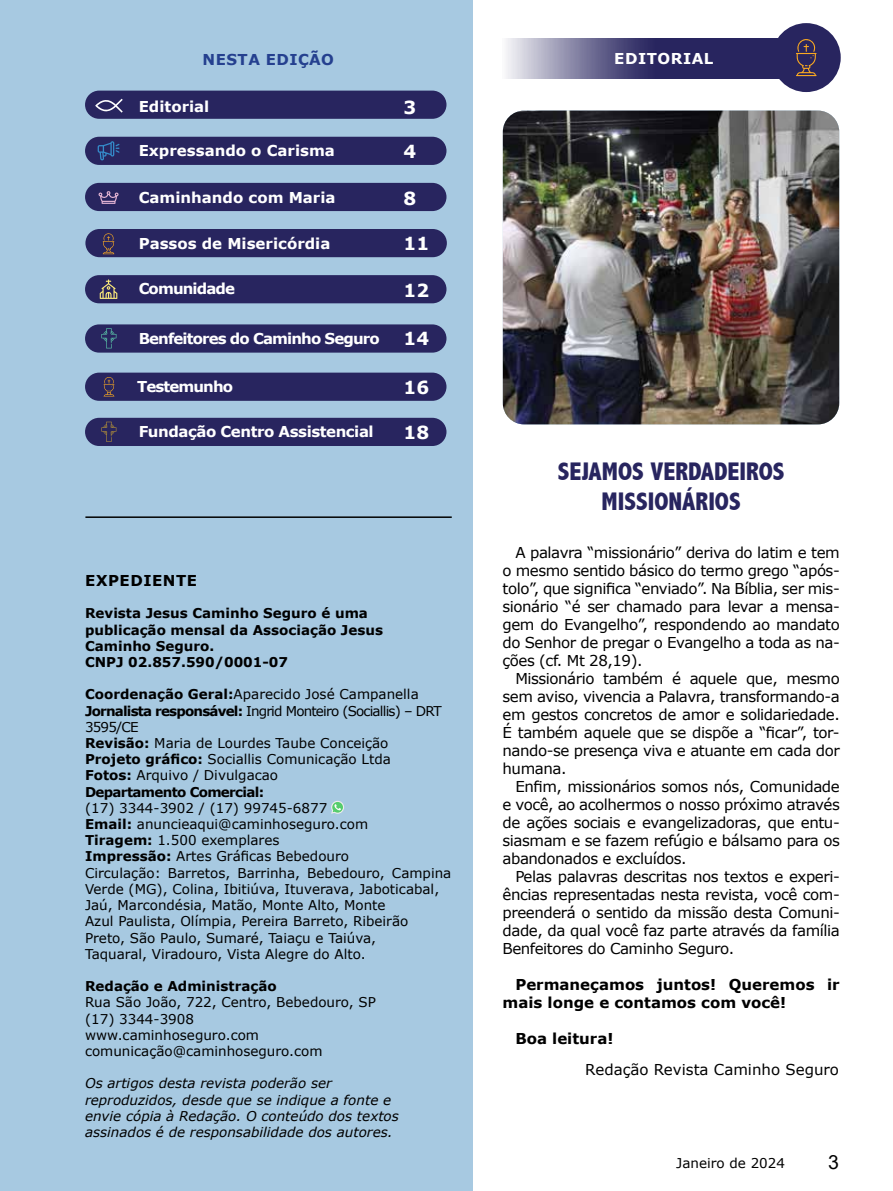
<style>
.page{position:relative;width:893px;height:1191px;background:#fff}
.page>*{position:absolute;margin:0;border:0;box-sizing:border-box;transform-origin:0 0}
.t1{font:800 condensed 25.5px/30.6px "Abadi";color:#28255f;text-align:center}
.t2{font:19.5px "Arial";color:#000}
.t3{font:700 18px "Verdana";color:#fff}
.t4{font:15px/18px "Verdana";letter-spacing:-.03em;color:#000;text-align:justify}
.t5{font:700 15px/18px "Verdana";color:#000}
.t6{font:700 15px "Verdana";color:#fff}
.t7{font:700 15px "Verdana";letter-spacing:-.06em;color:#fff}
.t8{font:15px "Verdana";color:#000}
.t9{font:700 15px "Verdana";letter-spacing:-.03em;color:#fff}
.t10{font:700 15px "Verdana";letter-spacing:.035em;color:#25408f}
.t11{font:700 15px "Verdana";letter-spacing:.035em;color:#000}
.t12{font:700 15px "Verdana";letter-spacing:.035em;color:#fff}
.t13{font:13.5px/16.2px "Verdana";color:#000}
.t14{font:italic 13.5px/16.2px "Verdana";color:#000}
.t15{font:700 13.5px/16.2px "Verdana";color:#000}
.s1{font-weight:700}
</style>
<div class="page">
<div style="left:0;top:0;width:473px;height:1191px;background:#a7c9e1"></div>
<hr style="left:85px;top:516px;width:367px;height:2px;background:#000">
<div style="left:85px;top:137px;width:361px;height:28px;background:#28255f;border-radius:14px"></div>
<svg style="left:98px;top:141px;width:21px;height:19px"></svg>
<div style="left:85px;top:91px;width:361px;height:28px;background:#28255f;border-radius:14px"></div>
<svg style="left:95px;top:99px;width:28px;height:14px"></svg>
<svg style="left:506px;top:38px;width:273px;height:41px;background:#5a5884"></svg>
<div style="left:772px;top:23px;width:69px;height:69px;background:#28255f;border-radius:50%"></div>
<svg style="left:796px;top:35px;width:44px;height:41px"></svg>
<div style="left:85px;top:324px;width:361px;height:28px;background:#28255f;border-radius:14px"></div>
<svg style="left:101px;top:328px;width:15px;height:20px"></svg>
<img style="left:503px;top:111px;width:336px;height:313px">
<div style="left:85px;top:275px;width:361px;height:28px;background:#28255f;border-radius:14px"></div>
<svg style="left:100px;top:279px;width:17px;height:20px"></svg>
<svg style="left:331px;top:801px;width:13px;height:12px"></svg>
<div style="left:85px;top:183px;width:361px;height:28px;background:#28255f;border-radius:14px"></div>
<svg style="left:99px;top:191px;width:20px;height:13px"></svg>
<div style="left:85px;top:229px;width:362px;height:28px;background:#28255f;border-radius:14px"></div>
<svg style="left:103px;top:233px;width:11px;height:21px"></svg>
<div style="left:85px;top:372px;width:361px;height:29px;background:#28255f;border-radius:14px"></div>
<div style="left:85px;top:418px;width:361px;height:28px;background:#28255f;border-radius:14px"></div>
<svg style="left:101px;top:422px;width:15px;height:20px"></svg>
<svg style="left:104px;top:377px;width:10px;height:19px"></svg>
<p class="t10" style="left:202px;top:49px;width:133px">NESTA EDIÇÃO</p>
<p class="t6" style="left:139px;top:96px;width:72px">Editorial</p>
<p class="t3" style="left:404px;top:95px;width:14px">3</p>
<p class="t6" style="left:139px;top:140px;width:198px">Expressando o Carisma</p>
<p class="t3" style="left:404px;top:139px;width:14px">4</p>
<p class="t6" style="left:139px;top:187px;width:198px">Caminhando com Maria</p>
<p class="t3" style="left:404px;top:185px;width:14px">8</p>
<p class="t6" style="left:139px;top:233px;width:193px">Passos de Misericórdia</p>
<p class="t3" style="left:404px;top:231px;width:27px">11</p>
<p class="t7" style="left:139px;top:278px;width:98px">Comunidade</p>
<p class="t3" style="left:404px;top:278px;width:27px">12</p>
<p class="t7" style="left:139px;top:328px;width:242px">Benfeitores do Caminho Seguro</p>
<p class="t3" style="left:404px;top:326px;width:27px">14</p>
<p class="t7" style="left:137px;top:376px;width:97px">Testemunho</p>
<p class="t3" style="left:404px;top:374px;width:27px">16</p>
<p class="t9" style="left:139px;top:421px;width:236px">Fundação Centro Assistencial</p>
<p class="t3" style="left:404px;top:419px;width:27px">18</p>
<p class="t11" style="left:85px;top:570px;width:113px">EXPEDIENTE</p>
<p class="t15" style="left:85px;top:605px;width:299px">Revista Jesus Caminho Seguro é uma publicação mensal da Associação Jesus<br>Caminho Seguro.<br>CNPJ 02.857.590/0001-07</p>
<p class="t13" style="left:85px;top:686px;width:358px"><span class="s1">Coordenação Geral:</span>Aparecido José Campanella <span class="s1">Jornalista responsável:</span> Ingrid Monteiro (Sociallis) – DRT 3595/CE<br><span class="s1">Revisão:</span> Maria de Lourdes Taube Conceição <span class="s1">Projeto gráfico:</span> Sociallis Comunicação Ltda<br><span class="s1">Fotos:</span> Arquivo / Divulgacao<br><span class="s1">Departamento Comercial:</span></p>
<p class="t13" style="left:85px;top:799px;width:368px">(17) 3344-3902 / (17) 99745-6877<br><span class="s1">Email:</span> anuncieaqui@caminhoseguro.com<br><span class="s1">Tiragem:</span> 1.500 exemplares<br><span class="s1">Impressão:</span> Artes Gráficas Bebedouro<br>Circulação: Barretos, Barrinha, Bebedouro, Campina Verde (MG), Colina, Ibitiúva, Ituverava, Jaboticabal, Jaú, Marcondésia, Matão, Monte Alto, Monte<br>Azul Paulista, Olímpia, Pereira Barreto, Ribeirão Preto, São Paulo, Sumaré, Taiaçu e Taiúva,<br>Taquaral, Viradouro, Vista Alegre do Alto.</p>
<p class="t15" style="left:85px;top:977px;width:193px">Redação e Administração</p>
<p class="t13" style="left:85px;top:994px;width:292px">Rua São João, 722, Centro, Bebedouro, SP (17) 3344-3908<br>www.caminhoseguro.com comunicação@caminhoseguro.com</p>
<p class="t14" style="left:85px;top:1075px;width:315px">Os artigos desta revista poderão ser reproduzidos, desde que se indique a fonte e envie cópia à Redação. O conteúdo dos textos assinados é de responsabilidade dos autores.</p>
<p class="t12" style="left:614px;top:48px;width:101px">EDITORIAL</p>
<h1 class="t1" style="left:558px;top:456px;width:228px">SEJAMOS VERDADEIROS<br>MISSIONÁRIOS</h1>
<p class="t4" style="left:503px;top:543px;width:339px;text-indent:13px">A palavra “missionário” deriva do latim e tem o mesmo sentido básico do termo grego “após&shy;tolo”, que significa “enviado”. Na Bíblia, ser mis&shy;sionário “é ser chamado para levar a mensa&shy;gem do Evangelho”, respondendo ao mandato do Senhor de pregar o Evangelho a toda as na&shy;ções (cf. Mt 28,19).</p>
<p class="t4" style="left:503px;top:669px;width:339px;text-indent:13px">Missionário também é aquele que, mesmo sem aviso, vivencia a Palavra, transformando-a em gestos concretos de amor e solidariedade.<br>É também aquele que se dispõe a “ficar”, tor&shy;nando-se presença viva e atuante em cada dor humana.</p>
<p class="t4" style="left:503px;top:777px;width:339px;text-indent:13px">Enfim, missionários somos nós, Comunidade e você, ao acolhermos o nosso próximo através de ações sociais e evangelizadoras, que entu&shy;siasmam e se fazem refúgio e bálsamo para os abandonados e excluídos.</p>
<p class="t4" style="left:503px;top:867px;width:339px;text-indent:13px">Pelas palavras descritas nos textos e experi&shy;ências representadas nesta revista, você com&shy;preenderá o sentido da missão desta Comuni&shy;dade, da qual você faz parte através da família Benfeitores do Caminho Seguro.</p>
<p class="t5" style="left:503px;top:975px;width:339px;text-indent:13px">Permaneçamos juntos! Queremos ir mais longe e contamos com você!</p>
<p class="t5" style="left:515px;top:1029px;width:100px">Boa leitura!</p>
<p class="t8" style="left:585px;top:1059px;width:255px">Redação Revista Caminho Seguro</p>
<p class="t13" style="left:676px;top:1155px;width:110px">Janeiro de 2024</p>
<h2 class="t2" style="left:828px;top:1148px;width:12px">3</h2>
</div>
